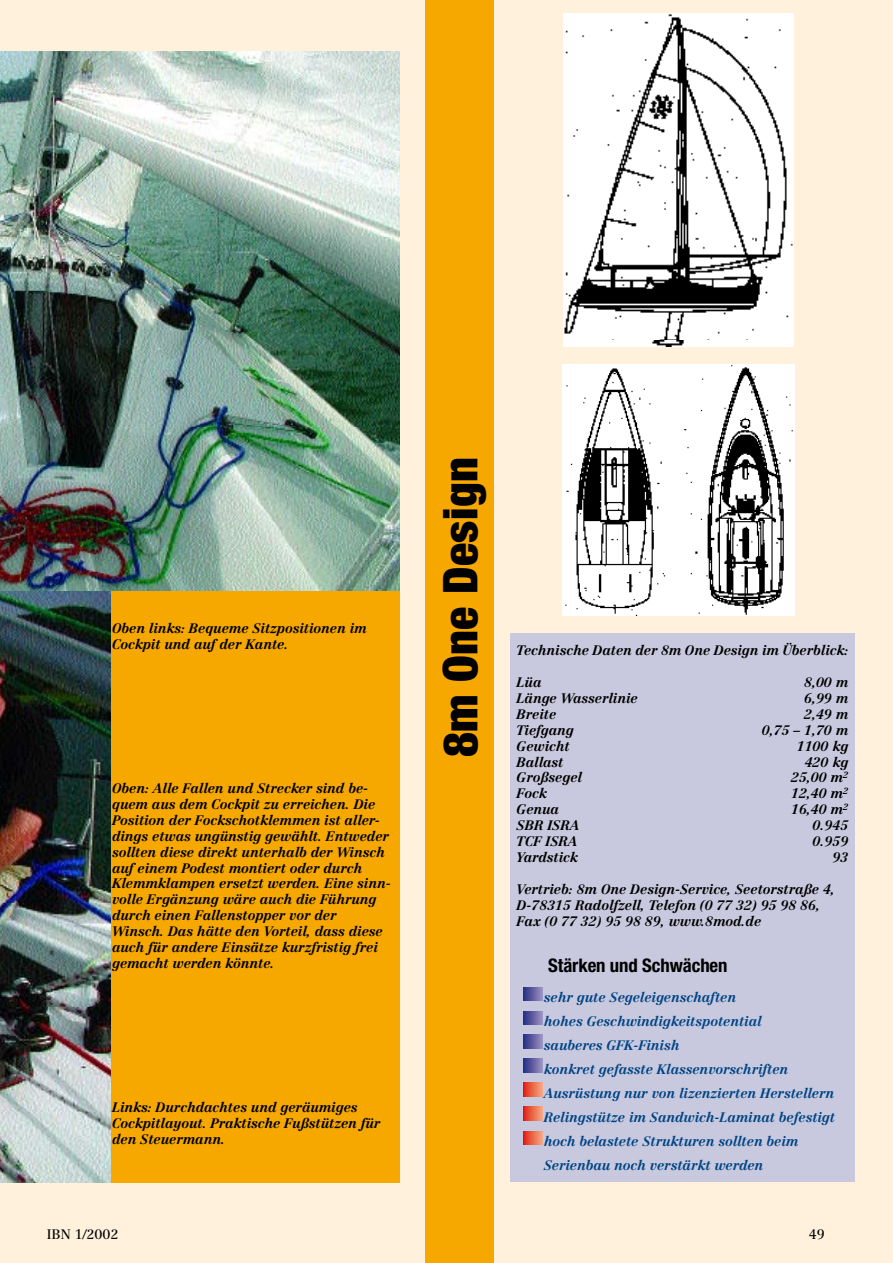
<style>
.page{position:relative;width:893px;height:1263px;background:#fff}
.page>*{position:absolute;margin:0;border:0;box-sizing:border-box;transform-origin:0 0}
.t1{font:900 condensed 48px "Helvetica Neue";letter-spacing:.005em;color:#000}
.t2{font:700 condensed 18.75px "Helvetica Neue";letter-spacing:-.005em;color:#000}
.t3{font:italic 700 13.5px/15.9px "Centennial";letter-spacing:-.005em;color:#000}
.t4{font:italic 700 13.5px/24px "Centennial";letter-spacing:-.005em;color:#004484}
.t5{font:13.5px "Centennial";color:#000}
</style>
<div class="page">
<div style="left:425px;top:0;width:468px;height:1263px;background:#fff1db"></div>
<div style="left:510px;top:634px;width:345px;height:548px;background:#c8c9de"></div>
<div style="left:0;top:0;width:425px;height:1263px;background:#fff1db"></div>
<div style="left:425px;top:0;width:68px;height:1263px;background:#f6a800"></div>
<img style="left:0;top:51px;width:400px;height:540px">
<div style="left:0;top:591px;width:400px;height:591px;background:#f6a800"></div>
<svg style="left:523px;top:987px;width:19px;height:13px"></svg>
<svg style="left:523px;top:1011px;width:19px;height:13px"></svg>
<img style="left:0;top:591px;width:111px;height:591px">
<svg style="left:523px;top:1035px;width:19px;height:13px"></svg>
<svg style="left:523px;top:1082px;width:19px;height:14px"></svg>
<svg style="left:523px;top:1059px;width:19px;height:13px"></svg>
<svg style="left:523px;top:1131px;width:19px;height:13px"></svg>
<svg style="left:523px;top:1107px;width:19px;height:13px"></svg>
<img style="left:563px;top:365px;width:231px;height:250px">
<img style="left:563px;top:13px;width:231px;height:333px">
<p class="t3" style="left:112px;top:620px;width:256px">Oben links: Bequeme Sitzpositionen im<br>Cockpit und auf der Kante.</p>
<p class="t3" style="left:112px;top:780px;width:280px">Oben: Alle Fallen und Strecker sind be&shy;quem aus dem Cockpit zu erreichen. Die Position der Fockschotklemmen ist aller&shy;dings etwas ungünstig gewählt. Entweder sollten diese direkt unterhalb der Winsch auf einem Podest montiert oder durch Klemmklampen ersetzt werden. Eine sinn&shy;volle Ergänzung wäre auch die Führung durch einen Fallenstopper vor der Winsch. Das hätte den Vorteil, dass diese auch für andere Einsätze kurzfristig frei gemacht werden könnte.</p>
<p class="t3" style="left:112px;top:1099px;width:270px">Links: Durchdachtes und geräumiges<br>Cockpitlayout. Praktische Fußstützen für den Steuermann.</p>
<h1 class="t1" style="left:431px;top:757px;width:302px;rotate:-90deg">8m One Design</h1>
<p class="t3" style="left:517px;top:642px;width:333px">Technische Daten der 8m One Design im Überblick:</p>
<p class="t3" style="left:517px;top:674px;width:26px">Lüa</p>
<p class="t3" style="left:804px;top:674px;width:46px">8,00 m</p>
<p class="t3" style="left:517px;top:690px;width:123px">Länge Wasserlinie</p>
<p class="t3" style="left:804px;top:690px;width:46px">6,99 m</p>
<p class="t3" style="left:517px;top:706px;width:41px">Breite</p>
<p class="t3" style="left:804px;top:706px;width:46px">2,49 m</p>
<p class="t3" style="left:517px;top:722px;width:59px">Tiefgang</p>
<p class="t3" style="left:762px;top:722px;width:88px">0,75 – 1,70 m</p>
<p class="t3" style="left:517px;top:738px;width:55px">Gewicht</p>
<p class="t3" style="left:797px;top:738px;width:53px">1100 kg</p>
<p class="t3" style="left:517px;top:754px;width:48px">Ballast</p>
<p class="t3" style="left:805px;top:754px;width:45px">420 kg</p>
<p class="t3" style="left:517px;top:769px;width:67px">Großsegel</p>
<p class="t3" style="left:791px;top:769px;width:59px">25,00 m<sup>2</sup></p>
<p class="t3" style="left:517px;top:785px;width:32px">Fock</p>
<p class="t3" style="left:791px;top:785px;width:59px">12,40 m<sup>2</sup></p>
<p class="t3" style="left:517px;top:801px;width:44px">Genua</p>
<p class="t3" style="left:791px;top:801px;width:59px">16,40 m<sup>2</sup></p>
<p class="t3" style="left:517px;top:817px;width:65px">SBR ISRA</p>
<p class="t3" style="left:813px;top:817px;width:37px">0.945</p>
<p class="t3" style="left:517px;top:833px;width:63px">TCF ISRA</p>
<p class="t3" style="left:813px;top:833px;width:37px">0.959</p>
<p class="t3" style="left:517px;top:849px;width:63px">Yardstick</p>
<p class="t3" style="left:832px;top:849px;width:17px">93</p>
<p class="t3" style="left:517px;top:881px;width:320px">Vertrieb: 8m One Design-Service, Seetorstraße 4,<br>D-78315 Radolfzell, Telefon (0 77 32) 95 98 86,<br>Fax (0 77 32) 95 98 89, www.8mod.de</p>
<h2 class="t2" style="left:548px;top:953px;width:181px">Stärken und Schwächen</h2>
<p class="t4" style="left:544px;top:985px;width:293px">sehr gute Segeleigenschaften<br>hohes Geschwindigkeitspotential<br>sauberes GFK-Finish<br>konkret gefasste Klassenvorschriften Ausrüstung nur von lizenzierten Herstellern Relingstütze im Sandwich-Laminat befestigt hoch belastete Strukturen sollten beim Serienbau noch verstärkt werden</p>
<p class="t5" style="left:47px;top:1226px;width:73px">IBN 1/2002</p>
<p class="t5" style="left:809px;top:1226px;width:17px">49</p>
</div>
